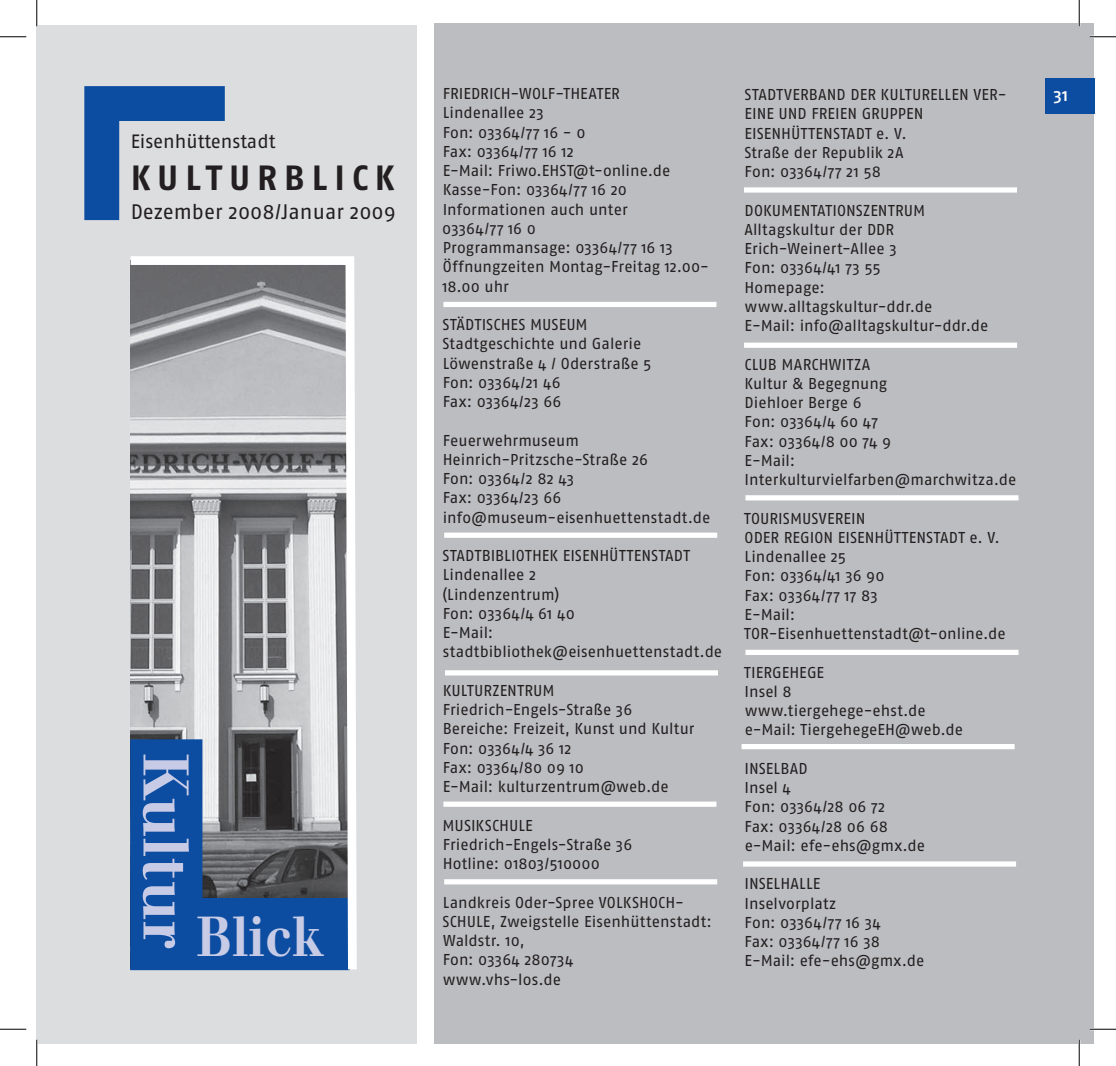
<style>
.page{position:relative;width:1116px;height:1066px;background:#fff}
.page>*{position:absolute;margin:0;border:0;box-sizing:border-box;transform-origin:0 0}
.t1{font:63px "Walbaum Bold Os F";color:#c7cbe6;scale:.95 1}
.t2{font:55.12px "Walbaum Bold Os F";color:#c7cbe6;scale:.9 1}
.t3{font:700 35px "Fago No";letter-spacing:.2em;color:#231f20}
.t4{font:21px "Fago No";color:#231f20}
.t5{font:19.25px "Fago No";color:#231f20}
.t6{font:17.5px "Fago No Med";color:#fff}
.t7{font:15.75px/19.2px "Fago No";letter-spacing:.005em;color:#231f20}
</style>
<div class="page">
<div style="left:37px;top:26px;width:380px;height:1018px;background:#dcdddf"></div>
<div style="left:434px;top:23px;width:659px;height:1021px;background:#bcbdc0"></div>
<svg style="left:84px;top:86px;width:141px;height:134px"></svg>
<div style="left:443px;top:302px;width:273px;height:5px;background:#fff"></div>
<div style="left:445px;top:670px;width:272px;height:5px;background:#fff"></div>
<div style="left:743px;top:187px;width:273px;height:6px;background:#fff"></div>
<div style="left:745px;top:495px;width:273px;height:5px;background:#fff"></div>
<div style="left:745px;top:650px;width:273px;height:5px;background:#fff"></div>
<div style="left:741px;top:744px;width:273px;height:5px;background:#fff"></div>
<div style="left:743px;top:861px;width:272px;height:5px;background:#fff"></div>
<div style="left:744px;top:342px;width:272px;height:6px;background:#fff"></div>
<div style="left:444px;top:532px;width:273px;height:6px;background:#fff"></div>
<svg style="left:130px;top:256px;width:227px;height:715px;background:#8793a3"></svg>
<div style="left:443px;top:801px;width:273px;height:6px;background:#fff"></div>
<div style="left:1044px;top:79px;width:49px;height:35px;background:#0d4da1"></div>
<div style="left:444px;top:879px;width:273px;height:5px;background:#fff"></div>
<hr style="left:1089px;top:36px;width:26px;height:2px;background:#fff">
<hr style="left:1089px;top:1028px;width:26px;height:2px;background:#fff">
<hr style="left:36px;top:1039px;width:2px;height:27px;background:#fff">
<hr style="left:1077px;top:0;width:3px;height:26px;background:#fff">
<hr style="left:1077px;top:1039px;width:3px;height:27px;background:#fff">
<svg style="left:0;top:36px;width:26px;height:1px"></svg>
<svg style="left:1089px;top:36px;width:26px;height:1px"></svg>
<svg style="left:0;top:1029px;width:26px;height:1px"></svg>
<svg style="left:1089px;top:1029px;width:26px;height:1px"></svg>
<svg style="left:36px;top:0;width:1px;height:26px"></svg>
<svg style="left:36px;top:1039px;width:1px;height:27px"></svg>
<svg style="left:1078px;top:0;width:1px;height:26px"></svg>
<svg style="left:1078px;top:1039px;width:1px;height:27px"></svg>
<p class="t5" style="left:131px;top:130px;width:146px">Eisenhüttenstadt</p>
<h3 class="t3" style="left:131px;top:157px;width:265px">KULTURBLICK</h3>
<h3 class="t4" style="left:131px;top:200px;width:266px">Dezember 2008/Januar 2009</h3>
<h1 class="t1" style="left:204px;top:752px;width:207px;rotate:90deg">Kultur</h1>
<h2 class="t2" style="left:196px;top:903px;width:144px">Blick</h2>
<p class="t7" style="left:442px;top:84px;width:268px">FRIEDRICH-WOLF-THEATER<br>Lindenallee 23<br>Fon: 03364/77 16 - 0<br>Fax: 03364/77 16 12<br>E-Mail: Friwo.EHST@t-online.de<br>Kasse-Fon: 03364/77 16 20<br>Informationen auch unter<br>03364/77 16 0<br>Programmansage: 03364/77 16 13<br>Öffnungzeiten Montag-Freitag 12.00-<br>18.00 uhr</p>
<p class="t7" style="left:442px;top:315px;width:210px">STÄDTISCHES MUSEUM<br>Stadtgeschichte und Galerie<br>Löwenstraße 4 / Oderstraße 5<br>Fon: 03364/21 46<br>Fax: 03364/23 66</p>
<p class="t7" style="left:442px;top:430px;width:269px">Feuerwehrmuseum<br>Heinrich-Pritzsche-Straße 26<br>Fon: 03364/2 82 43<br>Fax: 03364/23 66 info@museum-eisenhuettenstadt.de</p>
<p class="t7" style="left:442px;top:546px;width:281px">STADTBIBLIOTHEK EISENHÜTTENSTADT<br>Lindenallee 2<br>(Lindenzentrum)<br>Fon: 03364/4 61 40<br>E-Mail: stadtbibliothek@eisenhuettenstadt.de</p>
<p class="t7" style="left:442px;top:680px;width:253px">KULTURZENTRUM<br>Friedrich-Engels-Straße 36<br>Bereiche: Freizeit, Kunst und Kultur<br>Fon: 03364/4 36 12<br>Fax: 03364/80 09 10<br>E-Mail: kulturzentrum@web.de</p>
<p class="t7" style="left:442px;top:815px;width:191px">MUSIKSCHULE<br>Friedrich-Engels-Straße 36<br>Hotline: 01803/510000</p>
<p class="t7" style="left:442px;top:892px;width:271px">Landkreis Oder-Spree VOLKSHOCH-<br>SCHULE, Zweigstelle Eisenhüttenstadt:<br>Waldstr. 10,<br>Fon: 03364 280734<br>www.vhs-los.de</p>
<p class="t7" style="left:744px;top:85px;width:264px">STADTVERBAND DER KULTURELLEN VER-<br>EINE UND FREIEN GRUPPEN<br>EISENHÜTTENSTADT e. V.<br>Straße der Republik 2A<br>Fon: 03364/77 21 58</p>
<p class="t7" style="left:744px;top:200px;width:245px">DOKUMENTATIONSZENTRUM<br>Alltagskultur der DDR<br>Erich-Weinert-Allee 3<br>Fon: 03364/41 73 55<br>Homepage: www.alltagskultur-ddr.de<br>E-Mail: info@alltagskultur-ddr.de</p>
<p class="t7" style="left:744px;top:354px;width:273px">CLUB MARCHWITZA<br>Kultur &amp; Begegnung<br>Diehloer Berge 6<br>Fon: 03364/4 60 47<br>Fax: 03364/8 00 74 9<br>E-Mail:<br>Interkulturvielfarben@marchwitza.de</p>
<p class="t7" style="left:744px;top:508px;width:263px">TOURISMUSVEREIN<br>ODER REGION EISENHÜTTENSTADT e. V.<br>Lindenallee 25<br>Fon: 03364/41 36 90<br>Fax: 03364/77 17 83<br>E-Mail:<br>TOR-Eisenhuettenstadt@t-online.de</p>
<p class="t7" style="left:744px;top:662px;width:220px">TIERGEHEGE<br>Insel 8 www.tiergehege-ehst.de e-Mail: TiergehegeEH@web.de</p>
<p class="t7" style="left:744px;top:758px;width:182px">INSELBAD<br>Insel 4<br>Fon: 03364/28 06 72<br>Fax: 03364/28 06 68 e-Mail: efe-ehs@gmx.de</p>
<p class="t7" style="left:744px;top:874px;width:181px">INSELHALLE<br>Inselvorplatz<br>Fon: 03364/77 16 34<br>Fax: 03364/77 16 38<br>E-Mail: efe-ehs@gmx.de</p>
<p class="t6" style="left:1053px;top:84px;width:16px">31</p>
<p class="t6" style="left:1049px;top:92px;width:16px">31</p>
</div>
